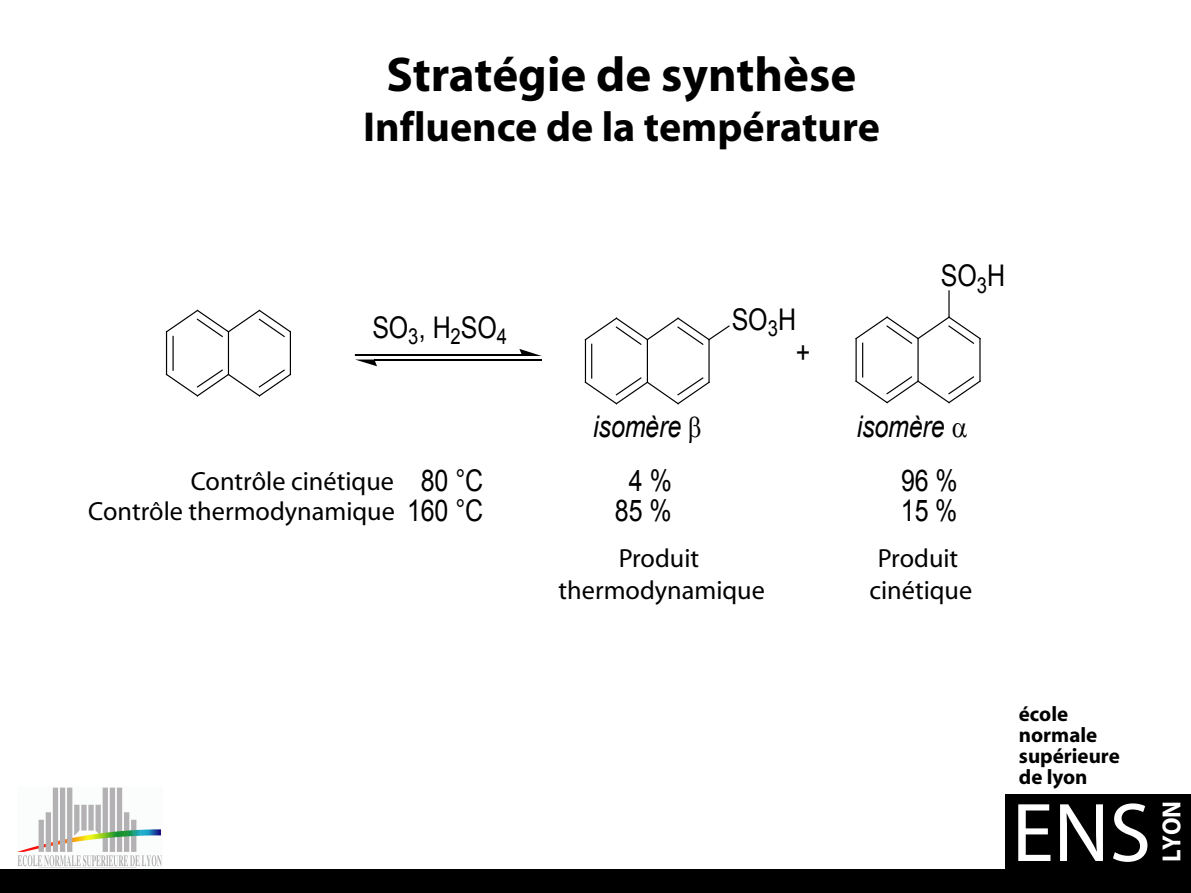
<style>
.page{position:relative;width:1191px;height:893px;background:#fff}
.page>*{position:absolute;margin:0;border:0;box-sizing:border-box;transform-origin:0 0}
.t1{font:84px "Myriad";color:#fff}
.t2{font:700 49px "Myriad";color:#000}
.t3{font:700 42px "Myriad";color:#000}
.t4{font:29.93px "Arial";letter-spacing:-.01em;color:#000;scale:.84 1}
.t5{font:italic 29.93px "Arial";letter-spacing:-.01em;color:#000;scale:.84 1}
.t6{font:26.25px/31.5px "Myriad";color:#000;text-align:center}
.t7{font:700 26.25px "Myriad";color:#fff;scale:.93 1}
.t8{font:700 21px/21px "Myriad";color:#000}
</style>
<div class="page">
<div style="left:1005px;top:794px;width:186px;height:99px;background:#000"></div>
<div style="left:0;top:870px;width:1191px;height:23px;background:#000"></div>
<img style="left:17px;top:787px;width:145px;height:81px">
<hr style="left:166px;top:332px;width:1px;height:42px;background:#000">
<hr style="left:172px;top:336px;width:2px;height:34px;background:#000">
<hr style="left:228px;top:332px;width:1px;height:42px;background:#000">
<svg style="left:165px;top:369px;width:127px;height:28px"></svg>
<hr style="left:290px;top:332px;width:1px;height:42px;background:#000">
<svg style="left:165px;top:309px;width:127px;height:29px"></svg>
<svg style="left:519px;top:349px;width:23px;height:7px"></svg>
<svg style="left:357px;top:360px;width:20px;height:6px"></svg>
<hr style="left:355px;top:354px;width:167px;height:2px;background:#000">
<hr style="left:374px;top:360px;width:167px;height:1px;background:#000">
<hr style="left:585px;top:340px;width:1px;height:42px;background:#000">
<hr style="left:591px;top:344px;width:1px;height:34px;background:#000">
<hr style="left:647px;top:340px;width:1px;height:42px;background:#000">
<svg style="left:584px;top:376px;width:126px;height:29px"></svg>
<hr style="left:708px;top:340px;width:1px;height:42px;background:#000">
<hr style="left:855px;top:339px;width:1px;height:42px;background:#000">
<hr style="left:862px;top:343px;width:1px;height:34px;background:#000">
<hr style="left:917px;top:339px;width:1px;height:42px;background:#000">
<svg style="left:855px;top:375px;width:126px;height:29px"></svg>
<hr style="left:979px;top:339px;width:1px;height:42px;background:#000">
<svg style="left:584px;top:317px;width:146px;height:29px"></svg>
<svg style="left:855px;top:291px;width:126px;height:54px"></svg>
<p class="t2" style="left:387px;top:49px;width:471px">Stratégie de synthèse</p>
<p class="t3" style="left:363px;top:106px;width:518px">Influence de la température</p>
<p class="t4" style="left:372px;top:308px;width:161px">SO<sub>3</sub>, H<sub>2</sub>SO<sub>4</sub></p>
<p class="t4" style="left:732px;top:300px;width:78px">SO<sub>3</sub>H</p>
<p class="t4" style="left:796px;top:333px;width:19px">+</p>
<p class="t4" style="left:941px;top:256px;width:78px">SO<sub>3</sub>H</p>
<p class="t5" style="left:593px;top:407px;width:106px">isomère</p>
<p class="t5" style="left:856px;top:407px;width:106px">isomère</p>
<p class="t6" style="left:88px;top:467px;width:308px;line-height:29.8px;text-align:right">Contrôle cinétique<br>Contrôle thermodynamique</p>
<p class="t4" style="left:421px;top:461px;width:76px">80 °C</p>
<p class="t4" style="left:629px;top:461px;width:53px">4 %</p>
<p class="t4" style="left:901px;top:461px;width:69px">96 %</p>
<p class="t4" style="left:407px;top:491px;width:92px">160 °C</p>
<p class="t4" style="left:615px;top:491px;width:69px">85 %</p>
<p class="t4" style="left:900px;top:491px;width:69px">15 %</p>
<p class="t6" style="left:558px;top:544px;width:208px">Produit thermodynamique</p>
<p class="t6" style="left:869px;top:544px;width:104px">Produit cinétique</p>
<p class="t8" style="left:1018px;top:704px;width:102px">école normale supérieure de lyon</p>
<p class="t1" style="left:1012px;top:791px;width:141px">ENS</p>
<p class="t7" style="left:1158px;top:862px;width:67px;rotate:-90deg">LYON</p>
</div>
